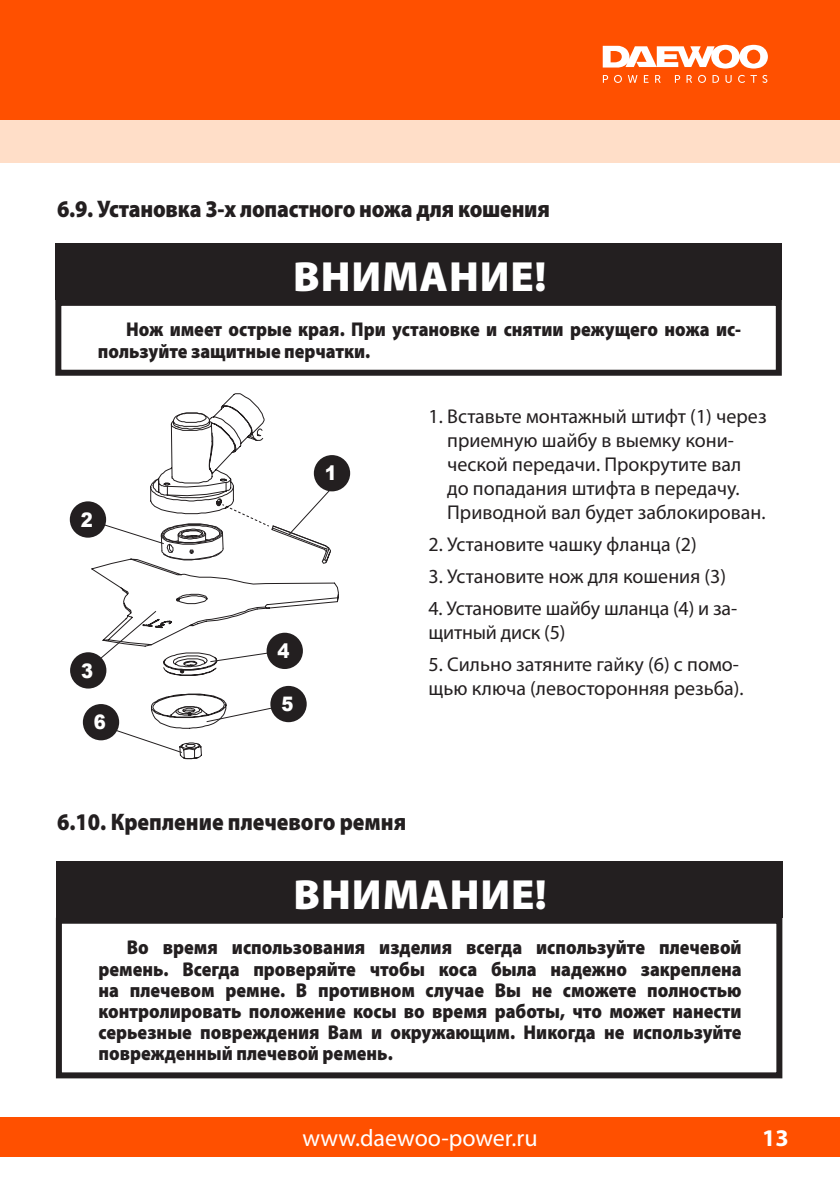
<style>
.page{position:relative;width:840px;height:1191px;background:#fff}
.page>*{position:absolute;margin:0;border:0;box-sizing:border-box;transform-origin:0 0}
.t1{font:900 42.4px "Myriad Pro";letter-spacing:.02em;color:#fff}
.t2{font:900 24px "Myriad Pro";letter-spacing:-.005em;color:#231f20;scale:.9 1}
.t3{font:24px "Myriad Pro";color:#fff}
.t4{font:700 24px "Myriad Pro";color:#fff}
.t5{font:900 20px/21.2px "Myriad Pro";color:#231f20;scale:.9 1}
.t6{font:20px/24px "Myriad Pro";color:#231f20}
.t7{font:900 20px "Arial";color:#fff;scale:.9 1}
</style>
<div class="page">
<div style="left:0;top:119px;width:839px;height:44px;background:#ffdec8"></div>
<div style="left:0;top:0;width:839px;height:119px;background:#ff5000"></div>
<svg style="left:602px;top:45px;width:165px;height:24px"></svg>
<svg style="left:602px;top:75px;width:5px;height:8px"></svg>
<svg style="left:614px;top:75px;width:7px;height:8px"></svg>
<svg style="left:627px;top:75px;width:10px;height:8px"></svg>
<svg style="left:643px;top:75px;width:5px;height:8px"></svg>
<svg style="left:655px;top:75px;width:5px;height:8px"></svg>
<svg style="left:674px;top:75px;width:5px;height:8px"></svg>
<svg style="left:686px;top:75px;width:5px;height:8px"></svg>
<svg style="left:698px;top:75px;width:7px;height:8px"></svg>
<svg style="left:712px;top:75px;width:6px;height:8px"></svg>
<svg style="left:725px;top:75px;width:6px;height:8px"></svg>
<svg style="left:738px;top:75px;width:6px;height:8px"></svg>
<svg style="left:750px;top:75px;width:6px;height:8px"></svg>
<svg style="left:762px;top:75px;width:5px;height:8px"></svg>
<div style="left:0;top:1117px;width:839px;height:40px;background:#ff5000"></div>
<div style="left:55px;top:300px;width:726px;height:76px;border:6px solid #231f20"></div>
<div style="left:55px;top:244px;width:726px;height:56px;background:#231f20"></div>
<div style="left:56px;top:917px;width:726px;height:161px;border:6px solid #231f20"></div>
<div style="left:56px;top:861px;width:726px;height:57px;background:#231f20"></div>
<svg style="left:91px;top:564px;width:248px;height:196px"></svg>
<div style="left:83px;top:704px;width:36px;height:36px;background:#231f20;border-radius:50%"></div>
<svg style="left:87px;top:598px;width:199px;height:155px"></svg>
<div style="left:313px;top:455px;width:37px;height:36px;background:#231f20;border-radius:50%"></div>
<svg style="left:92px;top:393px;width:245px;height:171px"></svg>
<div style="left:70px;top:501px;width:36px;height:36px;background:#231f20;border-radius:50%"></div>
<div style="left:70px;top:652px;width:36px;height:36px;background:#231f20;border-radius:50%"></div>
<div style="left:266px;top:632px;width:37px;height:37px;background:#231f20;border-radius:50%"></div>
<div style="left:270px;top:686px;width:36px;height:36px;background:#231f20;border-radius:50%"></div>
<p class="t2" style="left:57px;top:192px;width:549px">6.9. Установка 3-х лопастного ножа для кошения</p>
<h1 class="t1" style="left:293px;top:249px;width:255px">ВНИМАНИЕ!</h1>
<p class="t5" style="left:98px;top:318px;width:715px;text-indent:28px">Нож имеет острые края. При установке и снятии режущего ножа ис&shy;пользуйте защитные перчатки.</p>
<p class="t7" style="left:81px;top:505px;width:15px">2</p>
<p class="t7" style="left:81px;top:656px;width:15px">3</p>
<p class="t7" style="left:94px;top:707px;width:15px">6</p>
<p class="t7" style="left:324px;top:459px;width:15px">1</p>
<p class="t7" style="left:277px;top:636px;width:15px">4</p>
<p class="t7" style="left:281px;top:689px;width:15px">5</p>
<p class="t6" style="left:447px;top:404px;width:321px;text-indent:-19px">1. Вставьте монтажный штифт (1) через приемную шай бу в выемку кони&shy;ческой передачи. Прокрутите вал до попадания штифта в передачу.<br>Приводной вал будет заблокирован.</p>
<p class="t6" style="left:428px;top:532px;width:270px">2. Установите чашку фланца (2)</p>
<p class="t6" style="left:428px;top:564px;width:299px">3. Установите нож для кошения (3)</p>
<p class="t6" style="left:428px;top:596px;width:310px">4. Установите шайбу шланца (4) и за&shy;щитный диск (5)</p>
<p class="t6" style="left:428px;top:652px;width:316px">5. Сильно затяните гайку (6) с помо&shy;щью ключа (левосторонняя резьба).</p>
<p class="t2" style="left:57px;top:806px;width:389px">6.10. Крепление плечевого ремня</p>
<h1 class="t1" style="left:293px;top:866px;width:255px">ВНИМАНИЕ!</h1>
<p class="t5" style="left:98px;top:936px;width:715px;text-align:justify;text-indent:28px">Во время использования изделия всегда используйте плечевой ремень. Всегда проверяйте чтобы коса была надежно закреплена на плечевом ремне. В противном случае Вы не сможете полностью контролировать положение косы во время работы, что может нанести серьезные повреждения Вам и окружающим. Никогда не используйте поврежденный плечевой ремень.</p>
<p class="t3" style="left:302px;top:1123px;width:236px">www.daewoo-power.ru</p>
<p class="t4" style="left:761px;top:1122px;width:28px">13</p>
</div>
